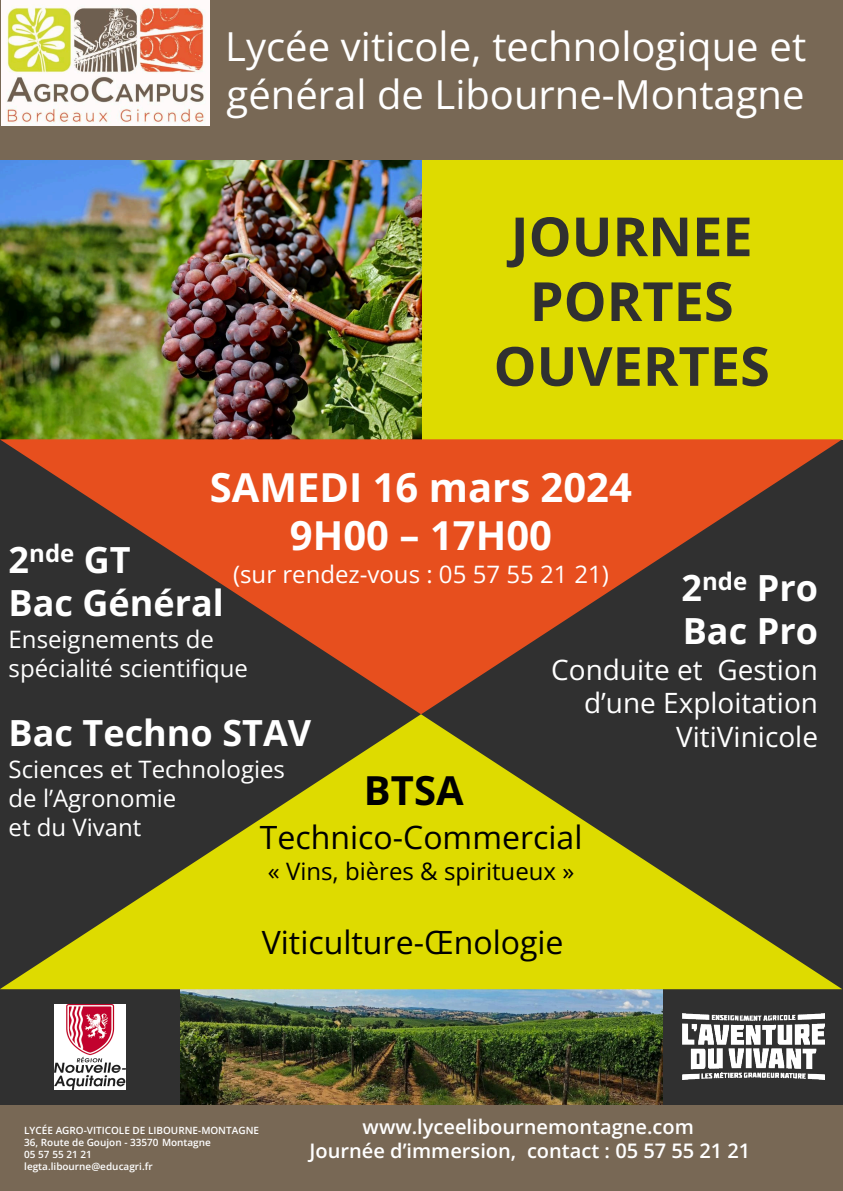
<style>
.page{position:relative;width:843px;height:1191px;background:#fff}
.page>*{position:absolute;margin:0;border:0;box-sizing:border-box;transform-origin:0 0}
.t1{font:700 54px/64.8px "Open Sans";color:#303030;text-align:center}
.t2{font:40px/48px "Open Sans";color:#fff}
.t3{font:700 40px/48px "Open Sans";color:#fff;text-align:center}
.t4{font:700 40px "Open Sans";color:#000}
.t5{font:700 36px/43.2px "Open Sans";color:#fff}
.t6{font:32.1px "Open Sans";color:#000}
.t7{font:32px "Open Sans";color:#000}
.t8{font:28px/33.6px "Open Sans";color:#fff;text-align:right}
.t9{font:24px/28.8px "Open Sans";color:#fff}
.t10{font:24px "Open Sans";color:#000}
.t11{font:600 20.1px "Open Sans";color:#fff}
.t12{font:600 20px "Open Sans";color:#fff}
.t13{font:600 10px/12px "Open Sans";color:#fff}
</style>
<div class="page">
<div style="left:0;top:291px;width:842px;height:843px;background:#303030"></div>
<div style="left:421px;top:159px;width:421px;height:280px;background:#dedb00"></div>
<img style="left:0;top:160px;width:421px;height:279px">
<img style="left:180px;top:989px;width:482px;height:116px">
<div style="left:0;top:1105px;width:842px;height:86px;background:#786855"></div>
<div style="left:0;top:0;width:842px;height:160px;background:#786855"></div>
<img style="left:682px;top:1014px;width:142px;height:65px">
<img style="left:54px;top:1004px;width:72px;height:85px">
<svg style="left:0;top:714px;width:842px;height:275px"></svg>
<svg style="left:0;top:439px;width:842px;height:275px"></svg>
<img style="left:1px;top:0;width:209px;height:125px">
<h2 class="t2" style="left:225px;top:21px;width:582px">Lycée viticole, technologique et général de Libourne-Montagne</h2>
<h1 class="t1" style="left:493px;top:203px;width:278px">JOURNEE<br>PORTES<br>OUVERTES</h1>
<h2 class="t3" style="left:210px;top:463px;width:423px">SAMEDI 16 mars 2024<br>9H00 – 17H00</h2>
<p class="t9" style="left:233px;top:559px;width:377px">(sur rendez-vous : 05 57 55 21 21)</p>
<h3 class="t5" style="left:9px;top:537px;width:217px">2<sup>nde</sup> GT<br>Bac Général</h3>
<p class="t9" style="left:9px;top:624px;width:241px">Enseignements de spécialité scientifique</p>
<h3 class="t5" style="left:9px;top:710px;width:304px">Bac Techno STAV</h3>
<p class="t9" style="left:9px;top:754px;width:278px">Sciences et Technologies de l’Agronomie<br>et du Vivant</p>
<h3 class="t5" style="left:681px;top:565px;width:138px">2<sup>nde</sup> Pro<br>Bac Pro</h3>
<p class="t8" style="left:551px;top:652px;width:268px">Conduite et Gestion d’une Exploitation<br>VitiVinicole</p>
<h2 class="t4" style="left:364px;top:762px;width:101px">BTSA</h2>
<h3 class="t7" style="left:259px;top:814px;width:324px">Technico-Commercial</h3>
<p class="t10" style="left:268px;top:854px;width:308px">« Vins, bières &amp; spiritueux »</p>
<h3 class="t6" style="left:261px;top:920px;width:303px">Viticulture-Œnologie</h3>
<p class="t13" style="left:24px;top:1123px;width:236px">LYCÉE AGRO-VITICOLE DE LIBOURNE-MONTAGNE<br>36, Route de Goujon - 33570 Montagne<br>05 57 55 21 21<br>legta.libourne@educagri.fr</p>
<p class="t11" style="left:362px;top:1112px;width:333px">www.lyceelibournemontagne.com</p>
<p class="t12" style="left:309px;top:1136px;width:442px">Journée d’immersion, contact : 05 57 55 21 21</p>
</div>
